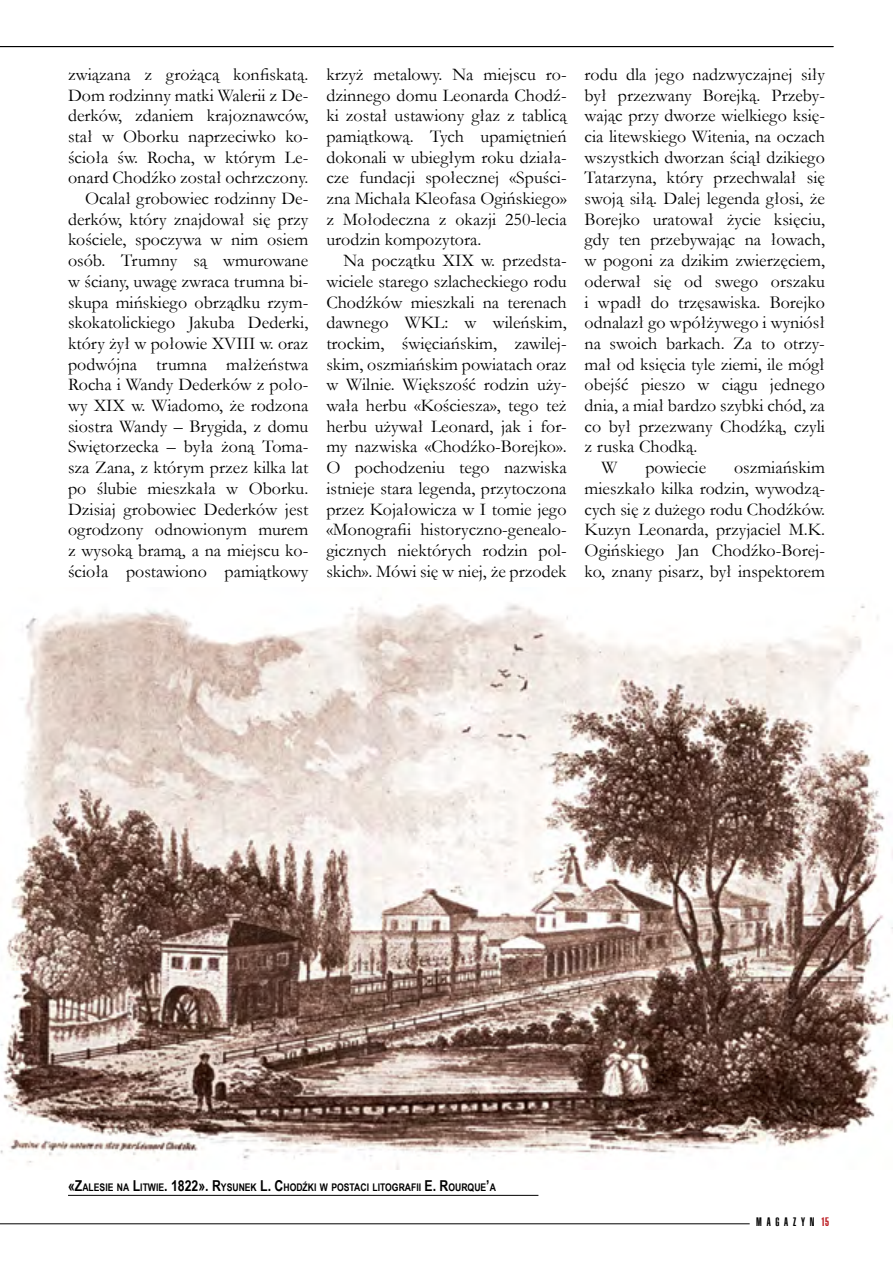
<style>
.page{position:relative;width:893px;height:1263px;background:#fff}
.page>*{position:absolute;margin:0;border:0;box-sizing:border-box;transform-origin:0 0}
.t1{font:18px/20.7px "Garamond";color:#000;text-align:justify}
.t2{font:12px "Helios Ultra Compressed";letter-spacing:.4em;color:#000}
.t3{font:700 10.5px "Arial Narrow";color:#000}
.s1{font-size:15px}
.s2{color:#ba141a}
</style>
<div class="page">
<hr style="left:0;top:1223px;width:750px;height:1px;background:#000">
<hr style="left:0;top:46px;width:833px;height:1px;background:#000">
<img style="left:0;top:604px;width:893px;height:566px">
<hr style="left:68px;top:1195px;width:470px;height:1px;background:#000">
<p class="t1" style="left:68px;top:63px;width:242px;text-align:right">związana z grożącą konfiskatą.<br>Dom rodzinny matki Walerii z De&shy;derków, zdaniem krajoznawców, stał w Oborku naprzeciwko ko&shy;ścioła św. Rocha, w którym Le&shy;onard Chodźko został ochrzczony.<br>Ocalał grobowiec rodzinny De&shy;derków, który znajdował się przy kościele, spoczywa w nim osiem osób. Trumny są wmurowane w ściany, uwagę zwraca trumna bi&shy;skupa mińskiego obrządku rzym&shy;skokatolickiego Jakuba Dederki, który żył w połowie XVIII w. oraz podwójna trumna małżeństwa<br>Rocha i Wandy Dederków z poło&shy;wy XIX w. Wiadomo, że rodzona siostra Wandy – Brygida, z domu<br>Swiętorzecka – była żoną Toma&shy;sza Zana, z którym przez kilka lat po ślubie mieszkała w Oborku.<br>Dzisiaj grobowiec Dederków jest ogrodzony odnowionym murem z wysoką bramą, a na miejscu ko&shy;ścioła postawiono pamiątkowy</p>
<p class="t1" style="left:326px;top:63px;width:242px">krzyż metalowy. Na miejscu ro&shy;dzinnego domu Leonarda Chodź&shy;ki został ustawiony głaz z tablicą pamiątkową. Tych upamiętnień dokonali w ubiegłym roku działa&shy;cze fundacji społecznej «Spuści&shy;zna Michała Kleofasa Ogińskiego» z Mołodeczna z okazji 250-lecia urodzin kompozytora.</p>
<p class="t1" style="left:326px;top:250px;width:242px;text-indent:17px">Na początku XIX w. przedsta&shy;wiciele starego szlacheckiego rodu Chodźków mieszkali na terenach dawnego WKL: w wileńskim, trockim, święciańskim, zawilej&shy;skim, oszmiańskim powiatach oraz w Wilnie. Większość rodzin uży&shy;wała herbu «Kościesza», tego też herbu używał Leonard, jak i for&shy;my nazwiska «Chodźko-Borejko».<br>O pochodzeniu tego nazwiska istnieje stara legenda, przytoczona przez Kojałowicza w I tomie jego «Monografii historyczno-genealo&shy;gicznych niektórych rodzin pol&shy;skich». Mówi się w niej, że przodek</p>
<p class="t1" style="left:585px;top:63px;width:242px">rodu dla jego nadzwyczajnej siły</p>
<p class="t1" style="left:585px;top:84px;width:242px">był przezwany Borejką. Przeby-</p>
<p class="t1" style="left:585px;top:105px;width:242px">wając przy dworze wielkiego księ-</p>
<p class="t1" style="left:585px;top:125px;width:242px">cia litewskiego Witenia, na oczach</p>
<p class="t1" style="left:585px;top:146px;width:242px">wszystkich dworzan ściął dzikiego</p>
<p class="t1" style="left:585px;top:167px;width:242px">Tatarzyna, który przechwalał się</p>
<p class="t1" style="left:585px;top:188px;width:242px">swoją siłą. Dalej legenda głosi, że</p>
<p class="t1" style="left:585px;top:208px;width:242px">Borejko uratował życie księciu,</p>
<p class="t1" style="left:585px;top:229px;width:242px">gdy ten przebywając na łowach,</p>
<p class="t1" style="left:585px;top:250px;width:242px">w pogoni za dzikim zwierzęciem,</p>
<p class="t1" style="left:585px;top:270px;width:242px">oderwał się od swego orszaku</p>
<p class="t1" style="left:585px;top:291px;width:242px">i wpadł do trzęsawiska. Borejko</p>
<p class="t1" style="left:585px;top:312px;width:242px">odnalazł go wpółżywego i wyniósł</p>
<p class="t1" style="left:585px;top:332px;width:242px">na swoich barkach. Za to otrzy-</p>
<p class="t1" style="left:585px;top:353px;width:242px">mał od księcia tyle ziemi, ile mógł</p>
<p class="t1" style="left:585px;top:374px;width:242px">obejść pieszo w ciągu jednego</p>
<p class="t1" style="left:585px;top:395px;width:242px">dnia, a miał bardzo szybki chód, za</p>
<p class="t1" style="left:585px;top:415px;width:242px">co był przezwany Chodźką, czyli</p>
<p class="t1" style="left:585px;top:436px;width:114px">z ruska Chodką.</p>
<p class="t1" style="left:602px;top:457px;width:17px">W</p>
<p class="t1" style="left:645px;top:457px;width:62px">powiecie</p>
<p class="t1" style="left:585px;top:457px;width:242px;text-indent:149px">oszmiańskim mieszkało kilka rodzin, wywodzą&shy;cych się z dużego rodu Chodźków.<br>Kuzyn Leonarda, przyjaciel M.K.<br>Ogińskiego Jan Chodźko-Borej&shy;ko, znany pisarz, był inspektorem</p>
<p class="t3" style="left:68px;top:1179px;width:429px"><span class="s1">«Z</span>ALESIE NA <span class="s1">L</span>ITWIE<span class="s1">. 1822». R</span>YSUNEK <span class="s1">L. C</span>HODŹKI W POSTACI LITOGRAFII <span class="s1">E. R</span>OURQUE<span class="s1">’</span>A</p>
<p class="t2" style="left:756px;top:1216px;width:75px">MAGAZYN <span class="s2">15</span></p>
</div>
